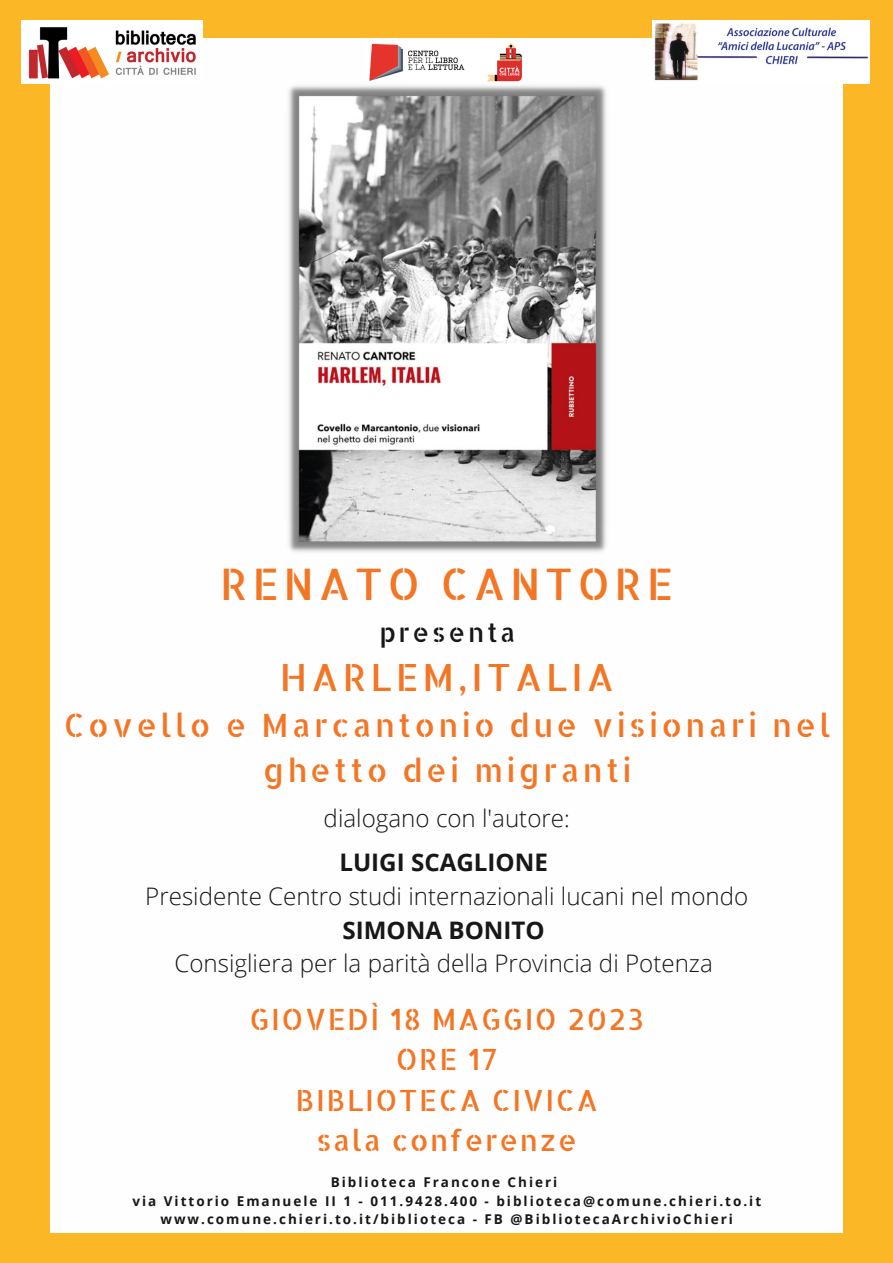
<style>
.page{position:relative;width:893px;height:1263px;background:#fbb725}
.page>*{position:absolute;margin:0;border:0;box-sizing:border-box;transform-origin:0 0}
.t1{font:43.5px "Allerta Stencil";letter-spacing:.1em;color:#f37625}
.t2{font:37.5px "Allerta Stencil";letter-spacing:.1em;color:#f37625}
.t3{font:32.17px/45px "Allerta Stencil";letter-spacing:.1em;color:#f37625;text-align:center}
.t4{font:29.25px/40.5px "Allerta Stencil";letter-spacing:.05em;color:#f37625;text-align:center}
.t5{font:26.17px "Allerta Stencil";letter-spacing:.1em;color:#171717}
.t6{font:300 24.15px "Open Sans";color:#171717}
.t7{font:700 24.15px "Open Sans";color:#171717}
.t8{font:700 13.5px/18.6px "Open Sans";letter-spacing:.145em;color:#171717;text-align:center}
</style>
<div class="page">
<div style="left:51px;top:38px;width:792px;height:1194px;background:#fefefe"></div>
<img style="left:21px;top:20px;width:182px;height:63px">
<img style="left:369px;top:43px;width:153px;height:39px">
<img style="left:288px;top:85px;width:319px;height:467px">
<img style="left:652px;top:20px;width:218px;height:63px">
<h1 class="t1" style="left:220px;top:555px;width:455px">RENATO CANTORE</h1>
<h3 class="t5" style="left:380px;top:615px;width:137px">presenta</h3>
<h2 class="t2" style="left:280px;top:652px;width:336px">HARLEM,ITALIA</h2>
<h3 class="t3" style="left:64px;top:702px;width:768px">Covello e Marcantonio due visionari nel ghetto dei migranti</h3>
<h3 class="t6" style="left:324px;top:801px;width:248px">dialogano con l'autore:</h3>
<h3 class="t7" style="left:339px;top:845px;width:210px">LUIGI SCAGLIONE</h3>
<h3 class="t6" style="left:145px;top:879px;width:604px">Presidente Centro studi internazionali lucani nel mondo</h3>
<h3 class="t7" style="left:342px;top:913px;width:204px">SIMONA BONITO</h3>
<h3 class="t6" style="left:174px;top:946px;width:540px">Consigliera per la parità della Provincia di Potenza</h3>
<h3 class="t4" style="left:249px;top:998px;width:396px">GIOVEDÌ 18 MAGGIO 2023<br>ORE 17<br>BIBLIOTECA CIVICA<br>sala conferenze</h3>
<p class="t8" style="left:132px;top:1172px;width:630px">Biblioteca Francone Chieri<br>via Vittorio Emanuele II 1 - 011.9428.400 - biblioteca@comune.chieri.to.it www.comune.chieri.to.it/biblioteca - FB @BibliotecaArchivioChieri</p>
</div>
